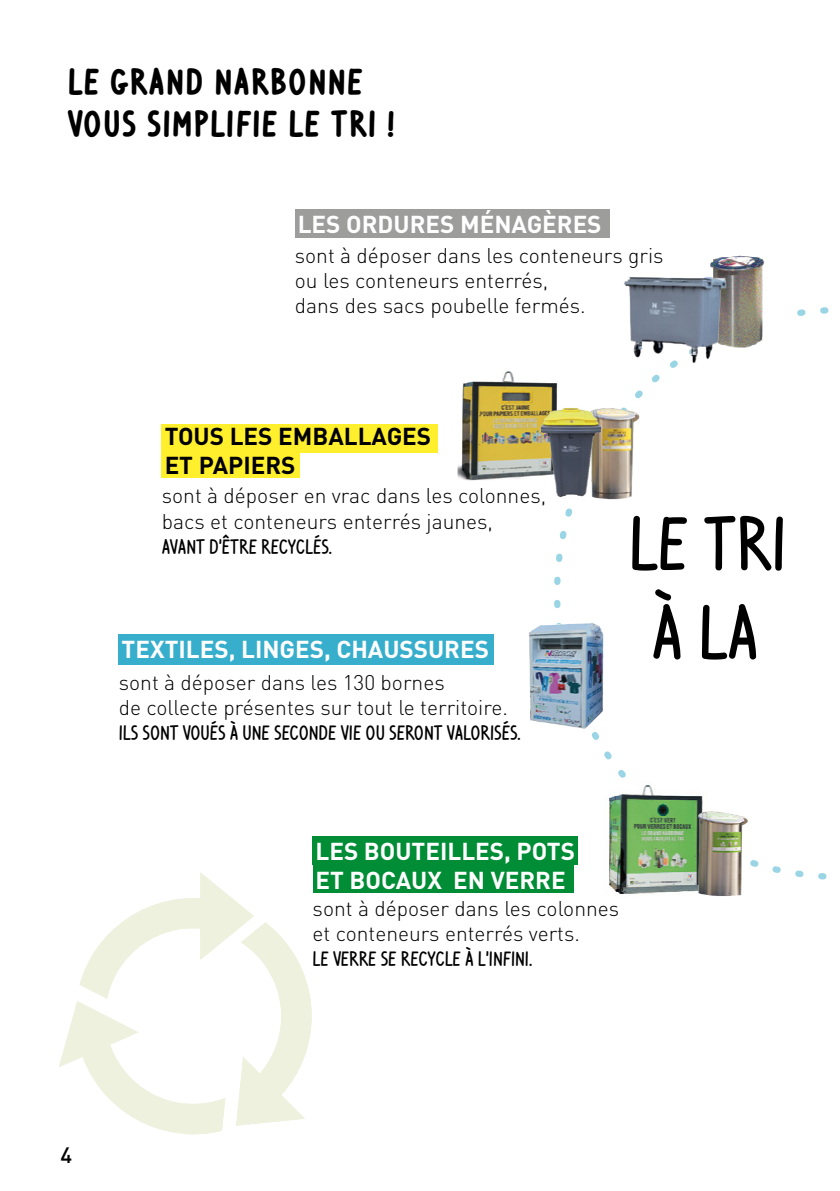
<style>
.page{position:relative;width:840px;height:1191px;background:#fff}
.page>*{position:absolute;margin:0;border:0;box-sizing:border-box;transform-origin:0 0}
.t1{font:500 77.2px/89px "Ventura Edding";color:#000}
.t2{font:700 38px/42px "Ventura Edding";letter-spacing:.05em;color:#000}
.t3{font:700 24.2px/29px "DIN Pro";color:#fff}
.t4{font:700 24.2px/29px "DIN Pro";color:#000}
.t5{font:500 22px "DIN Pro";color:#000}
.t6{font:300 21px/25.2px "DIN Pro";color:#000}
.t7{font:500 21px "Ventura Edding";color:#000}
</style>
<div class="page">
<svg style="left:59px;top:898px;width:126px;height:236px"></svg>
<svg style="left:185px;top:872px;width:126px;height:262px"></svg>
<svg style="left:554px;top:307px;width:275px;height:573px"></svg>
<div style="left:162px;top:424px;width:275px;height:28px;background:#ffef2c"></div>
<div style="left:162px;top:449px;width:138px;height:29px;background:#ffef2c"></div>
<div style="left:295px;top:209px;width:314px;height:29px;background:#9d9d9c"></div>
<div style="left:312px;top:865px;width:261px;height:27px;background:#008d36"></div>
<div style="left:312px;top:836px;width:266px;height:29px;background:#008d36"></div>
<div style="left:119px;top:634px;width:375px;height:31px;background:#38aecd"></div>
<img style="left:584px;top:399px;width:58px;height:102px">
<img style="left:457px;top:367px;width:112px;height:113px">
<img style="left:538px;top:404px;width:65px;height:97px">
<img style="left:604px;top:781px;width:104px;height:113px">
<img style="left:690px;top:806px;width:59px;height:90px">
<img style="left:710px;top:255px;width:75px;height:109px">
<img style="left:611px;top:264px;width:125px;height:102px">
<img style="left:529px;top:618px;width:82px;height:116px">
<h2 class="t2" style="left:68px;top:59px;width:328px">LE GRAND NARBONNE<br>VOUS SIMPLIFIE LE TRI !</h2>
<p class="t3" style="left:297px;top:208px;width:305px">LES ORDURES MÉNAGÈRES</p>
<p class="t6" style="left:295px;top:242px;width:370px">sont à déposer dans les conteneurs gris ou les conteneurs enterrés,<br>dans des sacs poubelle fermés.</p>
<p class="t4" style="left:164px;top:421px;width:268px">TOUS LES EMBALLAGES<br>ET PAPIERS</p>
<p class="t6" style="left:162px;top:482px;width:385px">sont à déposer en vrac dans les colonnes, bacs et conteneurs enterrés jaunes,</p>
<p class="t7" style="left:162px;top:534px;width:172px">AVANT D’ÊTRE RECYCLÉS.</p>
<p class="t3" style="left:122px;top:633px;width:368px">TEXTILES, LINGES, CHAUSSURES</p>
<p class="t6" style="left:119px;top:668px;width:390px">sont à déposer dans les 130 bornes<br>de collecte présentes sur tout le territoire.</p>
<p class="t7" style="left:119px;top:720px;width:404px">ILS SONT VOUÉS À UNE SECONDE VIE OU SERONT VALORISÉS.</p>
<h1 class="t1" style="left:628px;top:496px;width:160px">LE TRI<br>À LA</h1>
<p class="t3" style="left:315px;top:835px;width:261px">LES BOUTEILLES, POTS<br>ET BOCAUX EN VERRE</p>
<p class="t6" style="left:312px;top:894px;width:308px">sont à déposer dans les colonnes et conteneurs enterrés verts.</p>
<p class="t7" style="left:312px;top:946px;width:221px">LE VERRE SE RECYCLE À L’INFINI.</p>
<p class="t5" style="left:60px;top:1140px;width:13px">4</p>
</div>
